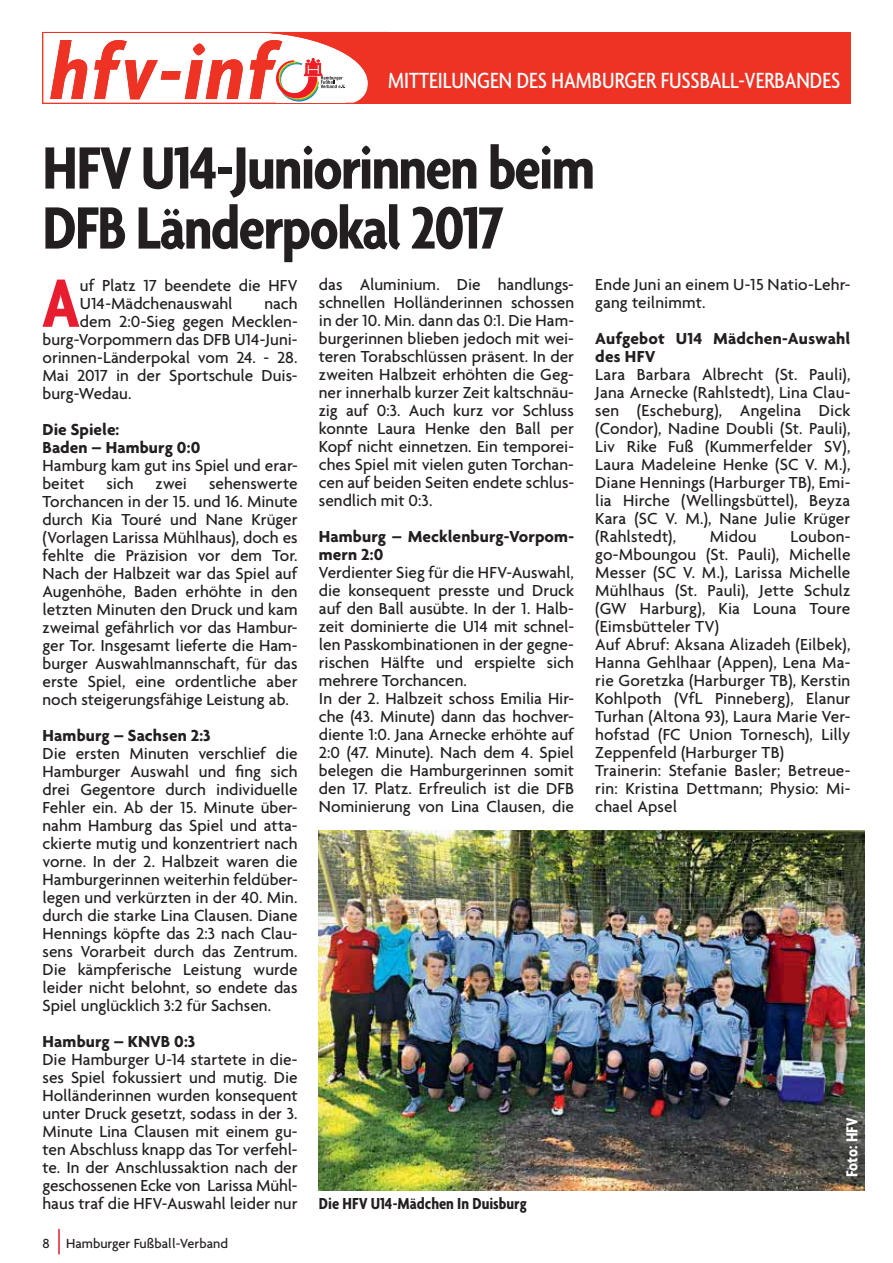
<style>
.page{position:relative;width:893px;height:1263px;background:#fff}
.page>*{position:absolute;margin:0;border:0;box-sizing:border-box;transform-origin:0 0}
.t1{font:italic 700 condensed 85.8px "Agenda";letter-spacing:.04em;color:#ee3224}
.t2{font:700 condensed 73.65px "Agenda";color:#e81d30}
.t3{font:700 condensed 64.5px/60px "Agenda";letter-spacing:-.03em;color:#231f20}
.t4{font:500 condensed 23.85px "Agenda";color:#fff}
.t5{font:500 17.25px/18px "Agenda";color:#231f20}
.t6{font:700 17.25px/18px "Agenda";letter-spacing:.01em;color:#231f20}
.t7{font:700 condensed 17.25px "Agenda";color:#231f20}
.t8{font:700 condensed 17.25px "Agenda";color:#fff}
.t9{font:500 14.25px "Agenda";color:#231f20}
</style>
<div class="page">
<hr style="left:58px;top:1229px;width:2px;height:25px;background:#e81d30">
<div style="left:42px;top:32px;width:346px;height:72px;border:1px solid #ee3224"></div>
<div style="left:388px;top:32px;width:462px;height:72px;background:#ee3224"></div>
<svg style="left:248px;top:32px;width:140px;height:72px"></svg>
<img style="left:319px;top:831px;width:545px;height:360px">
<h1 class="t1" style="left:51px;top:25px;width:224px">hfv-inf</h1>
<h3 class="t4" style="left:388px;top:72px;width:453px">MITTEILUNGEN DES HAMBURGER FUSSBALL-VERBANDES</h3>
<h3 class="t3" style="left:43px;top:146px;width:554px">HFV U14-Juniorinnen beim<br>DFB Länderpokal 2017</h3>
<h2 class="t2" style="left:42px;top:282px;width:39px">A</h2>
<p class="t5" style="left:80px;top:277px;width:219px">uf Platz 17 beendete die HFV<br>U14-Mädchenauswahl</p>
<p class="t5" style="left:595px;top:277px;width:257px">Ende Juni an einem U-15 Natio-Lehr&shy;gang teilnimmt.</p>
<p class="t6" style="left:595px;top:331px;width:257px">Aufgebot U14 Mädchen-Auswahl des HFV</p>
<p class="t5" style="left:595px;top:367px;width:257px;text-align:justify">Lara Barbara Albrecht (St. Pauli), Jana Arnecke (Rahlstedt), Lina Clau&shy;sen (Escheburg), Angelina Dick (Condor), Nadine Doubli (St. Pauli), Liv Rike Fuß (Kummerfelder SV), Laura Madeleine Henke (SC V. M.), Diane Hennings (Harburger TB), Emi&shy;lia Hirche (Wellingsbüttel), Beyza Kara (SC V. M.), Nane Julie Krüger (Rahlstedt),</p>
<p class="t5" style="left:319px;top:277px;width:257px;text-align:justify">das Aluminium. Die handlungs&shy;schnellen Holländerinnen schossen in der 10. Min. dann das 0:1. Die Ham&shy;burgerinnen blieben jedoch mit wei&shy;teren Torabschlüssen präsent. In der zweiten Halbzeit erhöhten die Geg&shy;ner innerhalb kurzer Zeit kaltschnäu&shy;zig auf 0:3. Auch kurz vor Schluss konnte Laura Henke den Ball per Kopf nicht einnetzen. Ein temporei&shy;ches Spiel mit vielen guten Torchan&shy;cen auf beiden Seiten endete schlus&shy;sendlich mit 0:3.</p>
<p class="t6" style="left:319px;top:529px;width:257px">Hamburg – Mecklenburg-Vorpom&shy;mern 2:0</p>
<p class="t5" style="left:319px;top:565px;width:257px">Verdienter Sieg für die HFV-Auswahl, die konsequent presste und Druck auf den Ball ausübte. In der 1. Halb&shy;zeit dominierte die U14 mit schnel&shy;len Passkombinationen in der gegne&shy;rischen Hälfte und erspielte sich mehrere Torchancen.<br>In der 2. Halbzeit schoss Emilia Hir&shy;che (43. Minute) dann das hochver&shy;diente 1:0. Jana Arnecke erhöhte auf 2:0 (47. Minute). Nach dem 4. Spiel belegen die Hamburgerinnen somit den 17. Platz. Erfreulich ist die DFB Nominierung von Lina Clausen, die</p>
<p class="t5" style="left:264px;top:295px;width:35px">nach</p>
<p class="t5" style="left:80px;top:313px;width:219px">dem 2:0-Sieg gegen Mecklen-</p>
<p class="t5" style="left:43px;top:331px;width:257px">burg-Vorpommern das DFB U14-Juni-</p>
<p class="t5" style="left:43px;top:349px;width:257px">orinnen-Länderpokal vom 24. - 28.</p>
<p class="t5" style="left:43px;top:367px;width:257px">Mai 2017 in der Sportschule Duis-</p>
<p class="t5" style="left:43px;top:385px;width:91px">burg-Wedau.</p>
<p class="t6" style="left:43px;top:421px;width:160px">Die Spiele:<br>Baden – Hamburg 0:0</p>
<p class="t5" style="left:43px;top:457px;width:257px">Hamburg kam gut ins Spiel und erar&shy;beitet</p>
<p class="t5" style="left:43px;top:475px;width:257px;text-align:justify;text-indent:167px">sehenswerte Torchancen in der 15. und 16. Minute durch Kia Touré und Nane Krüger (Vorlagen Larissa Mühlhaus), doch es fehlte die Präzision vor dem Tor.<br>Nach der Halbzeit war das Spiel auf Augenhöhe, Baden erhöhte in den letzten Minuten den Druck und kam zweimal gefährlich vor das Hambur&shy;ger Tor. Insgesamt lieferte die Ham&shy;burger Auswahlmannschaft, für das erste Spiel, eine ordentliche aber noch steigerungsfähige Leistung ab.</p>
<p class="t6" style="left:43px;top:727px;width:170px">Hamburg – Sachsen 2:3</p>
<p class="t5" style="left:43px;top:745px;width:257px;text-align:justify">Die ersten Minuten verschlief die Hamburger Auswahl und fing sich drei Gegentore durch individuelle Fehler ein. Ab der 15. Minute über&shy;nahm Hamburg das Spiel und atta&shy;ckierte mutig und konzentriert nach vorne. In der 2. Halbzeit waren die Hamburgerinnen weiterhin feldüber&shy;legen und verkürzten in der 40. Min. durch die starke Lina Clausen. Diane Hennings köpfte das 2:3 nach Clau&shy;sens Vorarbeit durch das Zentrum.<br>Die kämpferische Leistung wurde leider nicht belohnt, so endete das Spiel unglücklich 3:2 für Sachsen.</p>
<p class="t6" style="left:43px;top:1033px;width:154px">Hamburg – KNVB 0:3</p>
<p class="t5" style="left:43px;top:1051px;width:257px;text-align:justify">Die Hamburger U-14 startete in die&shy;ses Spiel fokussiert und mutig. Die Holländerinnen wurden konsequent unter Druck gesetzt, sodass in der 3.<br>Minute Lina Clausen mit einem gu&shy;ten Abschluss knapp das Tor verfehl&shy;te. In der Anschlussaktion nach der geschossenen Ecke von Larissa Mühl - haus traf die HFV-Auswahl leider nur</p>
<p class="t5" style="left:107px;top:475px;width:29px">sich</p>
<p class="t5" style="left:156px;top:475px;width:33px">zwei</p>
<p class="t5" style="left:595px;top:529px;width:257px;text-indent:195px">Loubon&shy;go-Mboungou (St. Pauli), Michelle<br>Messer (SC V. M.), Larissa Michelle<br>Mühlhaus (St. Pauli), Jette Schulz (GW Harburg), Kia Louna Toure (Eimsbütteler TV)<br>Auf Abruf: Aksana Alizadeh (Eilbek),<br>Hanna Gehlhaar (Appen), Lena Ma&shy;rie Goretzka (Harburger TB), Kerstin<br>Kohlpoth (VfL Pinneberg), Elanur<br>Turhan (Altona 93), Laura Marie Ver&shy;hofstad (FC Union Tornesch), Lilly<br>Zeppenfeld (Harburger TB)<br>Trainerin: Stefanie Basler; Betreue&shy;rin: Kristina Dettmann; Physio: Mi&shy;chael Apsel</p>
<p class="t5" style="left:710px;top:529px;width:48px">Midou</p>
<p class="t8" style="left:847px;top:1177px;width:61px;rotate:-90deg">Foto: HFV</p>
<p class="t7" style="left:319px;top:1198px;width:209px">Die HFV U14-Mädchen In Duisburg</p>
<p class="t9" style="left:43px;top:1238px;width:187px">8 Hamburger Fußball-Verband</p>
</div>
